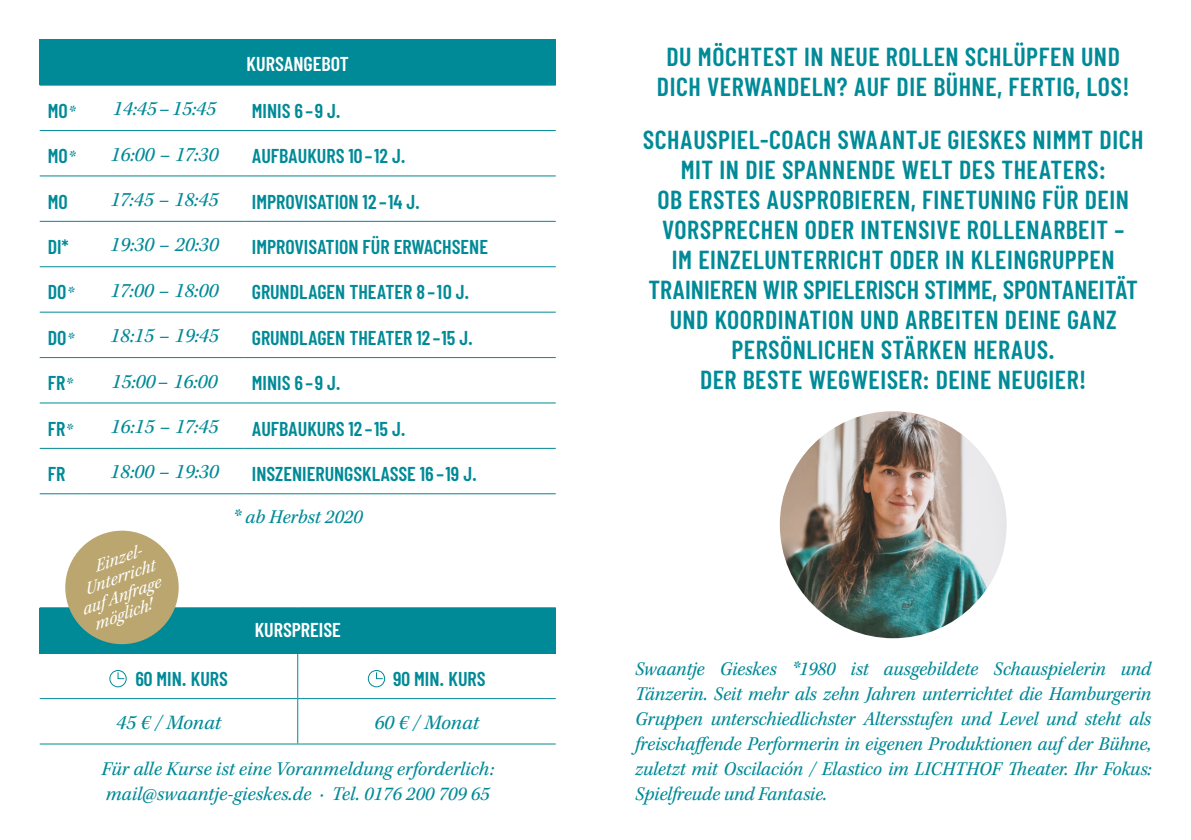
<style>
.page{position:relative;width:1191px;height:840px;background:#fff}
.page>*{position:absolute;margin:0;border:0;box-sizing:border-box;transform-origin:0 0}
.ALL-CAPS{font:600 26px/30px "Barlow Condensed";letter-spacing:.02em;color:#008a97;text-align:center}
.ALL-CAPS-2{font:italic 21px "Kepler Std";color:#008a97}
.Italic{font:italic 20px/25px "Kepler Std";letter-spacing:-.005em;color:#008a97;text-align:justify}
.ALL-CAPS-3{font:600 20px "Barlow Condensed";color:#008a97}
.ALL-CAPS-4{font:600 20px "Barlow Condensed";color:#fff}
.Italic-2{font:italic 18px "Kepler Std";color:#fff}
.s1{font-family:"Kepler Std";font-weight:400;font-style:italic;font-size:18px}
</style>
<div class="page">
<div style="left:40px;top:40px;width:516px;height:45px;background:#008a97"></div>
<hr style="left:40px;top:85px;width:45px;height:1px;background:#008a97">
<hr style="left:85px;top:85px;width:159px;height:1px;background:#008a97">
<hr style="left:244px;top:85px;width:312px;height:1px;background:#008a97">
<hr style="left:40px;top:130px;width:45px;height:1px;background:#008a97">
<hr style="left:85px;top:130px;width:159px;height:1px;background:#008a97">
<hr style="left:244px;top:130px;width:312px;height:1px;background:#008a97">
<hr style="left:40px;top:175px;width:45px;height:1px;background:#008a97">
<hr style="left:85px;top:175px;width:159px;height:1px;background:#008a97">
<hr style="left:244px;top:175px;width:312px;height:1px;background:#008a97">
<hr style="left:40px;top:221px;width:45px;height:1px;background:#008a97">
<hr style="left:85px;top:221px;width:159px;height:1px;background:#008a97">
<hr style="left:244px;top:221px;width:312px;height:1px;background:#008a97">
<hr style="left:40px;top:266px;width:45px;height:1px;background:#008a97">
<hr style="left:85px;top:266px;width:159px;height:1px;background:#008a97">
<hr style="left:244px;top:266px;width:312px;height:1px;background:#008a97">
<hr style="left:40px;top:311px;width:45px;height:1px;background:#008a97">
<hr style="left:85px;top:311px;width:159px;height:1px;background:#008a97">
<hr style="left:244px;top:311px;width:312px;height:1px;background:#008a97">
<hr style="left:40px;top:357px;width:45px;height:1px;background:#008a97">
<hr style="left:85px;top:357px;width:159px;height:1px;background:#008a97">
<hr style="left:244px;top:357px;width:312px;height:1px;background:#008a97">
<hr style="left:40px;top:402px;width:45px;height:1px;background:#008a97">
<hr style="left:85px;top:402px;width:159px;height:1px;background:#008a97">
<hr style="left:244px;top:402px;width:312px;height:1px;background:#008a97">
<hr style="left:40px;top:447px;width:45px;height:1px;background:#008a97">
<hr style="left:85px;top:447px;width:159px;height:1px;background:#008a97">
<hr style="left:244px;top:447px;width:312px;height:1px;background:#008a97">
<hr style="left:40px;top:493px;width:45px;height:1px;background:#008a97">
<hr style="left:85px;top:493px;width:159px;height:1px;background:#008a97">
<hr style="left:244px;top:493px;width:312px;height:1px;background:#008a97">
<img style="left:780px;top:411px;width:226px;height:227px">
<div style="left:40px;top:607px;width:516px;height:45px;background:#008a97"></div>
<hr style="left:40px;top:652px;width:258px;height:1px;background:#008a97">
<hr style="left:297px;top:653px;width:1px;height:44px;background:#008a97">
<hr style="left:298px;top:652px;width:258px;height:1px;background:#008a97">
<hr style="left:40px;top:697px;width:258px;height:1px;background:#008a97">
<hr style="left:40px;top:743px;width:258px;height:1px;background:#008a97">
<hr style="left:297px;top:698px;width:1px;height:45px;background:#008a97">
<hr style="left:298px;top:697px;width:258px;height:1px;background:#008a97">
<hr style="left:298px;top:743px;width:258px;height:1px;background:#008a97">
<div style="left:109px;top:669px;width:18px;height:18px;border:1px solid #008a97;border-radius:50%"></div>
<svg style="left:117px;top:671px;width:8px;height:8px"></svg>
<div style="left:368px;top:669px;width:17px;height:18px;border:1px solid #008a97;border-radius:50%"></div>
<svg style="left:375px;top:671px;width:9px;height:8px"></svg>
<div style="left:65px;top:530px;width:114px;height:113px;background:#bba66f;border-radius:50%"></div>
<p class="ALL-CAPS-4" style="left:247px;top:51px;width:104px">KURSANGEBOT</p>
<p class="ALL-CAPS-3" style="left:48px;top:98px;width:29px">MO<span class="s1">*</span></p>
<p class="ALL-CAPS-2" style="left:113px;top:97px;width:105px">14:45 – 15:45</p>
<p class="ALL-CAPS-3" style="left:252px;top:98px;width:91px">MINIS 6 –9 J.</p>
<p class="ALL-CAPS-3" style="left:48px;top:143px;width:29px">MO<span class="s1">*</span></p>
<p class="ALL-CAPS-2" style="left:111px;top:142px;width:109px">16:00 – 17:30</p>
<p class="ALL-CAPS-3" style="left:252px;top:143px;width:155px">AUFBAUKURS 10 –12 J.</p>
<p class="ALL-CAPS-3" style="left:48px;top:189px;width:22px">MO</p>
<p class="ALL-CAPS-2" style="left:111px;top:187px;width:109px">17:45 – 18:45</p>
<p class="ALL-CAPS-3" style="left:252px;top:189px;width:170px">IMPROVISATION 12 –14 J.</p>
<p class="ALL-CAPS-3" style="left:48px;top:234px;width:23px">DI*</p>
<p class="ALL-CAPS-2" style="left:110px;top:233px;width:110px">19:30 – 20:30</p>
<p class="ALL-CAPS-3" style="left:252px;top:234px;width:238px">IMPROVISATION FÜR ERWACHSENE</p>
<p class="ALL-CAPS-3" style="left:48px;top:279px;width:27px">DO<span class="s1">*</span></p>
<p class="ALL-CAPS-2" style="left:111px;top:278px;width:109px">17:00 – 18:00</p>
<p class="ALL-CAPS-3" style="left:252px;top:279px;width:219px">GRUNDLAGEN THEATER 8 –10 J.</p>
<p class="ALL-CAPS-3" style="left:48px;top:325px;width:27px">DO<span class="s1">*</span></p>
<p class="ALL-CAPS-2" style="left:110px;top:323px;width:110px">18:15 – 19:45</p>
<p class="ALL-CAPS-3" style="left:252px;top:325px;width:223px">GRUNDLAGEN THEATER 12 –15 J.</p>
<p class="ALL-CAPS-3" style="left:48px;top:370px;width:26px">FR<span class="s1">*</span></p>
<p class="ALL-CAPS-2" style="left:112px;top:369px;width:107px">15:00 – 16:00</p>
<p class="ALL-CAPS-3" style="left:252px;top:370px;width:91px">MINIS 6 –9 J.</p>
<p class="ALL-CAPS-3" style="left:48px;top:416px;width:26px">FR<span class="s1">*</span></p>
<p class="ALL-CAPS-2" style="left:111px;top:414px;width:109px">16:15 – 17:45</p>
<p class="ALL-CAPS-3" style="left:252px;top:416px;width:155px">AUFBAUKURS 12 –15 J.</p>
<p class="ALL-CAPS-3" style="left:48px;top:461px;width:19px">FR</p>
<p class="ALL-CAPS-2" style="left:110px;top:459px;width:110px">18:00 – 19:30</p>
<p class="ALL-CAPS-3" style="left:252px;top:461px;width:227px">INSZENIERUNGSKLASSE 16 –19 J.</p>
<p class="Italic" style="left:233px;top:505px;width:131px">* ab Herbst 2020</p>
<p class="Italic-2" style="left:91px;top:557px;width:54px;rotate:-20deg">Einzel-</p>
<p class="Italic-2" style="left:81px;top:579px;width:75px;rotate:-20deg">Unterricht</p>
<p class="Italic-2" style="left:78px;top:599px;width:84px;rotate:-20deg">auf Anfrage</p>
<p class="Italic-2" style="left:91px;top:614px;width:61px;rotate:-20deg">möglich!</p>
<p class="ALL-CAPS-4" style="left:255px;top:617px;width:88px">KURSPREISE</p>
<p class="ALL-CAPS-3" style="left:135px;top:666px;width:94px">60 MIN. KURS</p>
<p class="ALL-CAPS-3" style="left:393px;top:666px;width:94px">90 MIN. KURS</p>
<p class="ALL-CAPS-2" style="left:116px;top:709px;width:106px">45 € / Monat</p>
<p class="ALL-CAPS-2" style="left:374px;top:709px;width:106px">60 € / Monat</p>
<p class="Italic" style="left:101px;top:756px;width:394px">Für alle Kurse ist eine Voranmeldung erforderlich: mail@swaantje-gieskes.de · Tel. 0176 200 709 65</p>
<p class="ALL-CAPS" style="left:657px;top:41px;width:474px">DU MÖCHTEST IN NEUE ROLLEN SCHLÜPFEN UND<br>DICH VERWANDELN? AUF DIE BÜHNE, FERTIG, LOS!</p>
<p class="ALL-CAPS" style="left:643px;top:123px;width:502px">SCHAUSPIEL-COACH SWAANTJE GIESKES NIMMT DICH MIT IN DIE SPANNENDE WELT DES THEATERS:<br>OB ERSTES AUSPROBIEREN, FINETUNING FÜR DEIN VORSPRECHEN ODER INTENSIVE ROLLENARBEIT –<br>IM EINZELUNTERRICHT ODER IN KLEINGRUPPEN TRAINIEREN WIR SPIELERISCH STIMME, SPONTANEITÄT UND KOORDINATION UND ARBEITEN DEINE GANZ PERSÖNLICHEN STÄRKEN HERAUS.<br>DER BESTE WEGWEISER: DEINE NEUGIER!</p>
<p class="Italic" style="left:635px;top:656px;width:517px">Swaantje Gieskes *1980 ist ausgebildete Schauspielerin und Tänzerin. Seit mehr als zehn Jahren unterrichtet die Hamburgerin Gruppen unterschiedlichster Altersstufen und Level und steht als freischaffende Performerin in eigenen Produktionen auf der Bühne, zuletzt mit Oscilación / Elastico im LICHTHOF Theater. Ihr Fokus:<br>Spielfreude und Fantasie.</p>
</div>
